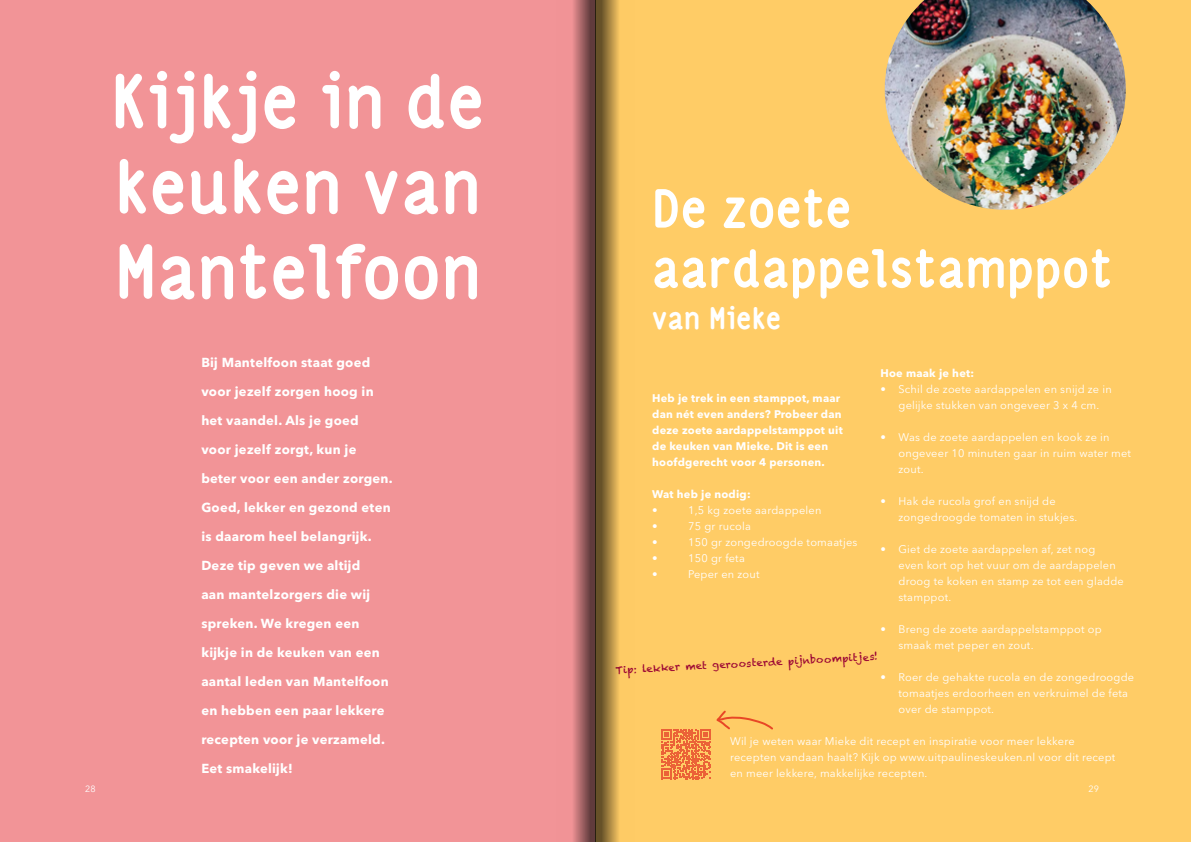
<style>
.page{position:relative;width:1191px;height:842px;background:#fff}
.page>*{position:absolute;margin:0;border:0;box-sizing:border-box;transform-origin:0 0}
.t1{font:700 71px/85.2px "LS";letter-spacing:.02em;color:#fff;text-align:justify}
.t2{font:700 50px/60px "LS";letter-spacing:.02em;color:#fff}
.t3{font:700 29px "LS";letter-spacing:.02em;color:#fff}
.t4{font:700 13px "Avenir Next LT Pro";letter-spacing:.02em;color:#fff}
.t5{font:11px/16px "Avenir Next LT Pro";letter-spacing:.02em;color:#fff}
.t6{font:700 11px/16px "Avenir Next LT Pro";letter-spacing:.02em;color:#fff}
.t7{font:10px "Chalkduster";color:#903}
.t8{font:9px "Avenir Next LT Pro";color:#fff}
</style>
<div class="page">
<div style="left:0;top:0;width:609px;height:842px;background:#f29497"></div>
<div style="left:595px;top:0;width:596px;height:842px;background:#fc6"></div>
<img style="left:884px;top:0;width:241px;height:210px">
<svg style="left:661px;top:710px;width:112px;height:69px"></svg>
<svg style="left:573px;top:0;width:22px;height:842px;background:#995e5f"></svg>
<svg style="left:595px;top:0;width:24px;height:842px;background:#97793c"></svg>
<h1 class="t1" style="left:111px;top:56px;width:374px">Kijkje in de keuken van Mantelfoon</h1>
<p class="t4" style="left:201px;top:354px;width:170px">Bij Mantelfoon staat goed</p>
<p class="t4" style="left:201px;top:383px;width:174px">voor jezelf zorgen hoog in</p>
<p class="t4" style="left:201px;top:412px;width:159px">het vaandel. Als je goed</p>
<p class="t4" style="left:201px;top:441px;width:157px">voor jezelf zorgt, kun je</p>
<p class="t4" style="left:201px;top:470px;width:193px">beter voor een ander zorgen.</p>
<p class="t4" style="left:201px;top:499px;width:191px">Goed, lekker en gezond eten</p>
<p class="t4" style="left:201px;top:528px;width:172px">is daarom heel belangrijk.</p>
<p class="t4" style="left:201px;top:557px;width:160px">Deze tip geven we altijd</p>
<p class="t4" style="left:201px;top:586px;width:170px">aan mantelzorgers die wij</p>
<p class="t4" style="left:201px;top:616px;width:159px">spreken. We kregen een</p>
<p class="t4" style="left:201px;top:645px;width:180px">kijkje in de keuken van een</p>
<p class="t4" style="left:201px;top:674px;width:189px">aantal leden van Mantelfoon</p>
<p class="t4" style="left:201px;top:703px;width:185px">en hebben een paar lekkere</p>
<p class="t4" style="left:201px;top:732px;width:185px">recepten voor je verzameld.</p>
<p class="t4" style="left:201px;top:761px;width:93px">Eet smakelijk!</p>
<h2 class="t2" style="left:652px;top:177px;width:461px">De zoete aardappelstamppot</h2>
<h3 class="t3" style="left:652px;top:299px;width:130px">van Mieke</h3>
<p class="t6" style="left:880px;top:365px;width:95px">Hoe maak je het:</p>
<p class="t5" style="left:880px;top:381px;width:233px;text-align:center">• Schil de zoete aardappelen en snijd ze in gelijke stukken van ongeveer 3 x 4 cm.</p>
<p class="t5" style="left:898px;top:429px;width:234px;text-indent:-18px">• Was de zoete aardappelen en kook ze in ongeveer 10 minuten gaar in ruim water met zout.</p>
<p class="t5" style="left:898px;top:493px;width:180px;text-indent:-18px">• Hak de rucola grof en snijd de zongedroogde tomaten in stukjes.</p>
<p class="t5" style="left:898px;top:541px;width:227px;text-indent:-18px">• Giet de zoete aardappelen af, zet nog<br>even kort op het vuur om de aardappelen droog te koken en stamp ze tot een gladde stamppot.</p>
<p class="t5" style="left:898px;top:621px;width:205px;text-indent:-18px">• Breng de zoete aardappelstamppot op smaak met peper en zout.</p>
<p class="t5" style="left:898px;top:669px;width:237px;text-indent:-18px">• Roer de gehakte rucola en de zongedroogde tomaatjes erdoorheen en verkruimel de feta over de stamppot.</p>
<p class="t6" style="left:652px;top:390px;width:192px">Heb je trek in een stamppot, maar dan nét even anders? Probeer dan deze zoete aardappelstamppot uit de keuken van Mieke. Dit is een hoofdgerecht voor 4 personen.</p>
<p class="t6" style="left:652px;top:486px;width:100px">Wat heb je nodig:</p>
<p class="t5" style="left:652px;top:502px;width:7px">•</p>
<p class="t5" style="left:688px;top:502px;width:135px">1,5 kg zoete aardappelen</p>
<p class="t5" style="left:652px;top:518px;width:7px">•</p>
<p class="t5" style="left:688px;top:518px;width:64px">75 gr rucola</p>
<p class="t5" style="left:652px;top:534px;width:7px">•</p>
<p class="t5" style="left:688px;top:534px;width:171px">150 gr zongedroogde tomaatjes</p>
<p class="t5" style="left:652px;top:550px;width:7px">•</p>
<p class="t5" style="left:688px;top:550px;width:58px">150 gr feta</p>
<p class="t5" style="left:652px;top:566px;width:7px">•</p>
<p class="t5" style="left:688px;top:566px;width:73px">Peper en zout</p>
<p class="t7" style="left:615px;top:664px;width:264px;rotate:-3deg">Tip: lekker met geroosterde pijnboompitjes!</p>
<p class="t5" style="left:730px;top:733px;width:387px">Wil je weten waar Mieke dit recept en inspiratie voor meer lekkere recepten vandaan haalt? Kijk op www.uitpaulineskeuken.nl voor dit recept en meer lekkere, makkelijke recepten.</p>
<p class="t8" style="left:85px;top:783px;width:12px">28</p>
<p class="t8" style="left:1088px;top:783px;width:12px">29</p>
</div>
